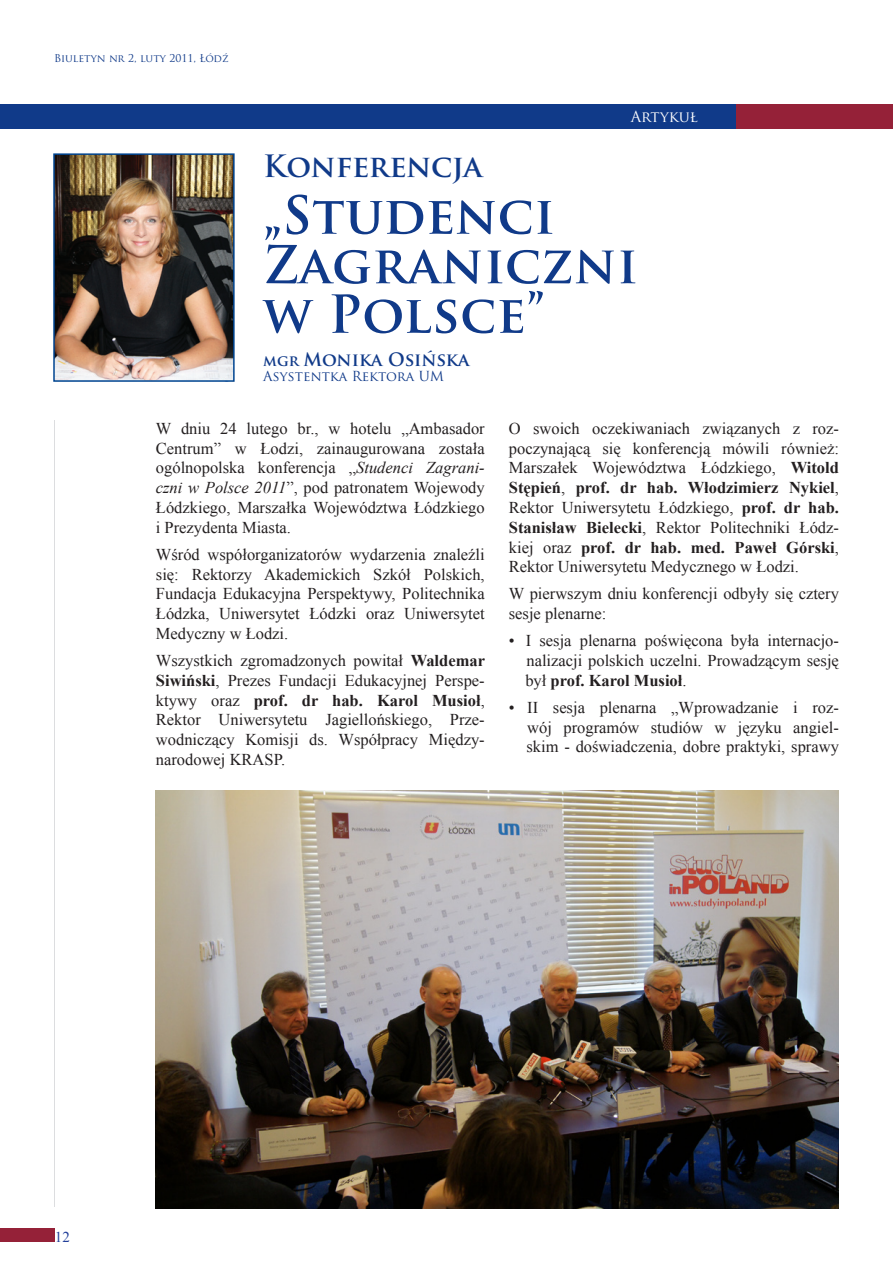
<style>
.page{position:relative;width:893px;height:1263px;background:#fff}
.page>*{position:absolute;margin:0;border:0;box-sizing:border-box;transform-origin:0 0}
.t1{font:700 51px/49.5px "Trajan Pro";letter-spacing:.01em;color:#103a89}
.t2{font:700 30px "Trajan Pro";letter-spacing:-.005em;color:#103a89}
.t3{font:700 18px "Trajan Pro";letter-spacing:-.005em;color:#103a89}
.t4{font:16.5px/19.8px "Times New Roman";color:#231f20;text-align:justify}
.t5{font:15px "Trajan Pro";color:#fff}
.t6{font:15px "Times New Roman";color:#223f99}
.t7{font:13.5px "Trajan Pro";color:#103a89}
.t8{font:10.5px "Trajan Pro";color:#103a89}
.s1{font-size:15px}
.s2{font-style:italic}
.s3{font-weight:700}
</style>
<div class="page">
<div style="left:0;top:1228px;width:54px;height:14px;background:#952138"></div>
<div style="left:0;top:104px;width:893px;height:25px;background:#103a89"></div>
<div style="left:736px;top:104px;width:157px;height:25px;background:#952138"></div>
<hr style="left:54px;top:420px;width:1px;height:786px;background:#dcdddf">
<img style="left:56px;top:156px;width:176px;height:223px">
<div style="left:53px;top:153px;width:182px;height:229px;border:2px solid #004591"></div>
<img style="left:156px;top:790px;width:683px;height:419px">
<p class="t8" style="left:54px;top:51px;width:176px">Biuletyn nr 2, luty 2011, Łódź</p>
<p class="t5" style="left:631px;top:107px;width:68px">Artykuł</p>
<h2 class="t2" style="left:263px;top:147px;width:221px">Konferencja</h2>
<h1 class="t1" style="left:263px;top:191px;width:376px">„Studenci<br>Zagraniczni w Polsce”</h1>
<p class="t3" style="left:263px;top:348px;width:208px"><span class="s1">mgr</span> Monika Osińska</p>
<p class="t7" style="left:263px;top:367px;width:182px">Asystentka Rektora UM</p>
<p class="t4" style="left:156px;top:418px;width:330px">W dniu 24 lutego br., w hotelu „Ambasador Centrum” w Łodzi, zainaugurowana została ogólnopolska konferencja „<span class="s2">Studenci Zagrani&shy;czni w Polsce 2011</span>”, pod patronatem Wojewody Łódzkiego, Marszałka Województwa Łódzkiego i Prezydenta Miasta.</p>
<p class="t4" style="left:156px;top:544px;width:330px">Wśród współorganizatorów wydarzenia znaleźli się: Rektorzy Akademickich Szkół Polskich, Fundacja Edukacyjna Perspektywy, Politechnika Łódzka, Uniwersytet Łódzki oraz Uniwersytet Medyczny w Łodzi.</p>
<p class="t4" style="left:156px;top:650px;width:331px">Wszystkich zgromadzonych powitał <span class="s3">Waldemar Siwiński</span>, Prezes Fundacji Edukacyjnej Perspe&shy;ktywy oraz <span class="s3">prof. dr hab. Karol Musioł</span>, Rektor Uniwersytetu Jagiellońskiego, Prze&shy;wodniczący Komisji ds. Współpracy Między&shy;narodowej KRASP.</p>
<p class="t4" style="left:509px;top:418px;width:332px">O swoich oczekiwaniach związanych z roz&shy;poczynającą się konferencją mówili również:<br>Marszałek Województwa Łódzkiego, <span class="s3">Witold Stępień</span>, <span class="s3">prof. dr hab. Włodzimierz Nykiel</span>, Rektor Uniwersytetu Łódzkiego, <span class="s3">prof. dr hab.<br>Stanisław Bielecki</span>, Rektor Politechniki Łódz&shy;kiej oraz <span class="s3">prof. dr hab. med. Paweł Górski</span>, Rektor Uniwersytetu Medycznego w Łodzi.</p>
<p class="t4" style="left:509px;top:584px;width:332px">W pierwszym dniu konferencji odbyły się cztery sesje plenarne:</p>
<p class="t4" style="left:525px;top:631px;width:315px;text-indent:-16px">• I sesja plenarna poświęcona była internacjo&shy;nalizacji polskich uczelni. Prowadzącym sesję był <span class="s3">prof. Karol Musioł</span>.</p>
<p class="t4" style="left:526px;top:697px;width:314px;text-indent:-18px">• II sesja plenarna „Wprowadzanie i roz&shy;wój programów studiów w języku angiel&shy;skim - doświadczenia, dobre praktyki, sprawy</p>
<p class="t6" style="left:55px;top:1227px;width:16px">12</p>
</div>
